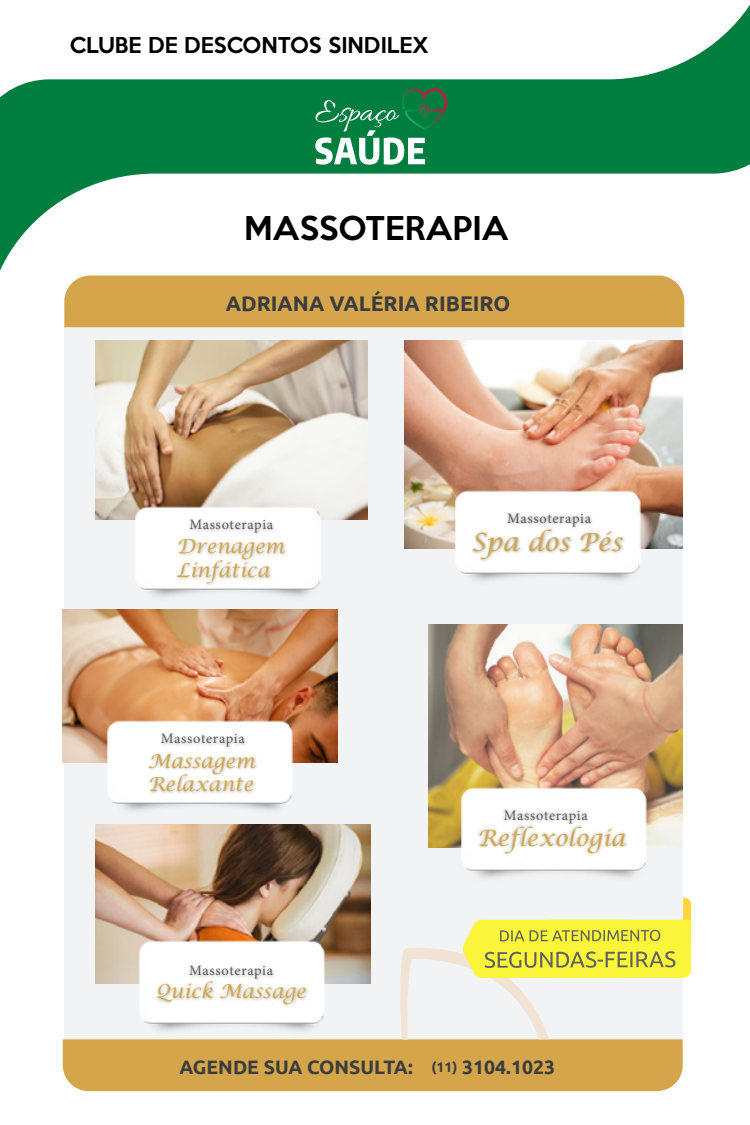
<style>
.page{position:relative;width:750px;height:1125px;background:#fff}
.page>*{position:absolute;margin:0;border:0;box-sizing:border-box;transform-origin:0 0}
.t1{font:500 30px "Keep Calm";letter-spacing:.005em;color:#000}
.t2{font:italic 25px "Lucida Calligraphy";color:#d4a64b}
.t3{font:italic 22.5px "Lucida Calligraphy";color:#d4a64b}
.t4{font:700 21.25px "Ubuntu";color:#3b3d3d}
.t5{font:500 20px "Keep Calm";letter-spacing:.005em;color:#000}
.t6{font:italic 19.38px/23.2px "Lucida Calligraphy";letter-spacing:-.01em;color:#d4a64b}
.t7{font:700 19.38px "Ubuntu";color:#3b3d3d}
.t8{font:14.38px "Minion Pro";letter-spacing:.045em;color:#575756}
.s1{font-size:14px}
</style>
<div class="page">
<svg style="left:0;top:5px;width:750px;height:323px"></svg>
<svg style="left:315px;top:88px;width:133px;height:77px"></svg>
<div style="left:64px;top:318px;width:619px;height:724px;background:#f2f3f5"></div>
<div style="left:64px;top:276px;width:620px;height:51px;background:#d4a54a"></div>
<img style="left:405px;top:340px;width:277px;height:208px">
<img style="left:445px;top:484px;width:206px;height:97px">
<div style="left:470px;top:510px;width:157px;height:53px;background:#000;opacity:.4"></div>
<img style="left:63px;top:610px;width:275px;height:153px">
<img style="left:96px;top:714px;width:206px;height:97px">
<div style="left:146px;top:752px;width:114px;height:43px;background:#000;opacity:.3"></div>
<div style="left:159px;top:732px;width:89px;height:19px;background:#000;opacity:.3"></div>
<img style="left:95px;top:824px;width:276px;height:74px">
<img style="left:428px;top:625px;width:254px;height:223px">
<img style="left:450px;top:782px;width:206px;height:96px">
<div style="left:476px;top:807px;width:153px;height:49px;background:#000;opacity:.3"></div>
<svg style="left:63px;top:898px;width:628px;height:193px"></svg>
<img style="left:95px;top:340px;width:272px;height:179px">
<img style="left:125px;top:500px;width:206px;height:97px">
<div style="left:175px;top:537px;width:114px;height:50px;background:#000;opacity:.3"></div>
<div style="left:187px;top:517px;width:90px;height:20px;background:#000;opacity:.3"></div>
<h3 class="t5" style="left:70px;top:28px;width:360px">CLUBE DE DESCONTOS SINDILEX</h3>
<h1 class="t1" style="left:244px;top:203px;width:266px">MASSOTERAPIA</h1>
<h3 class="t4" style="left:226px;top:290px;width:286px">ADRIANA VALÉRIA RIBEIRO</h3>
<p class="t8" style="left:189px;top:515px;width:85px">Massoterapia</p>
<h3 class="t6" style="left:177px;top:536px;width:109px">Drenagem<br>Linfática</h3>
<p class="t8" style="left:161px;top:729px;width:85px">Massoterapia</p>
<h3 class="t6" style="left:148px;top:750px;width:108px">Massagem<br>Relaxante</h3>
<p class="t8" style="left:189px;top:961px;width:85px">Massoterapia</p>
<h3 class="t6" style="left:156px;top:981px;width:152px">Quick Massage</h3>
<p class="t8" style="left:507px;top:508px;width:85px">Massoterapia</p>
<h2 class="t2" style="left:471px;top:527px;width:152px">Spa dos Pés</h2>
<p class="t8" style="left:504px;top:806px;width:85px">Massoterapia</p>
<h3 class="t3" style="left:478px;top:825px;width:150px">Reflexologia</h3>
<h3 class="t7" style="left:179px;top:1055px;width:377px">AGENDE SUA CONSULTA: <span class="s1">(11)</span> 3104.1023</h3>
</div>
